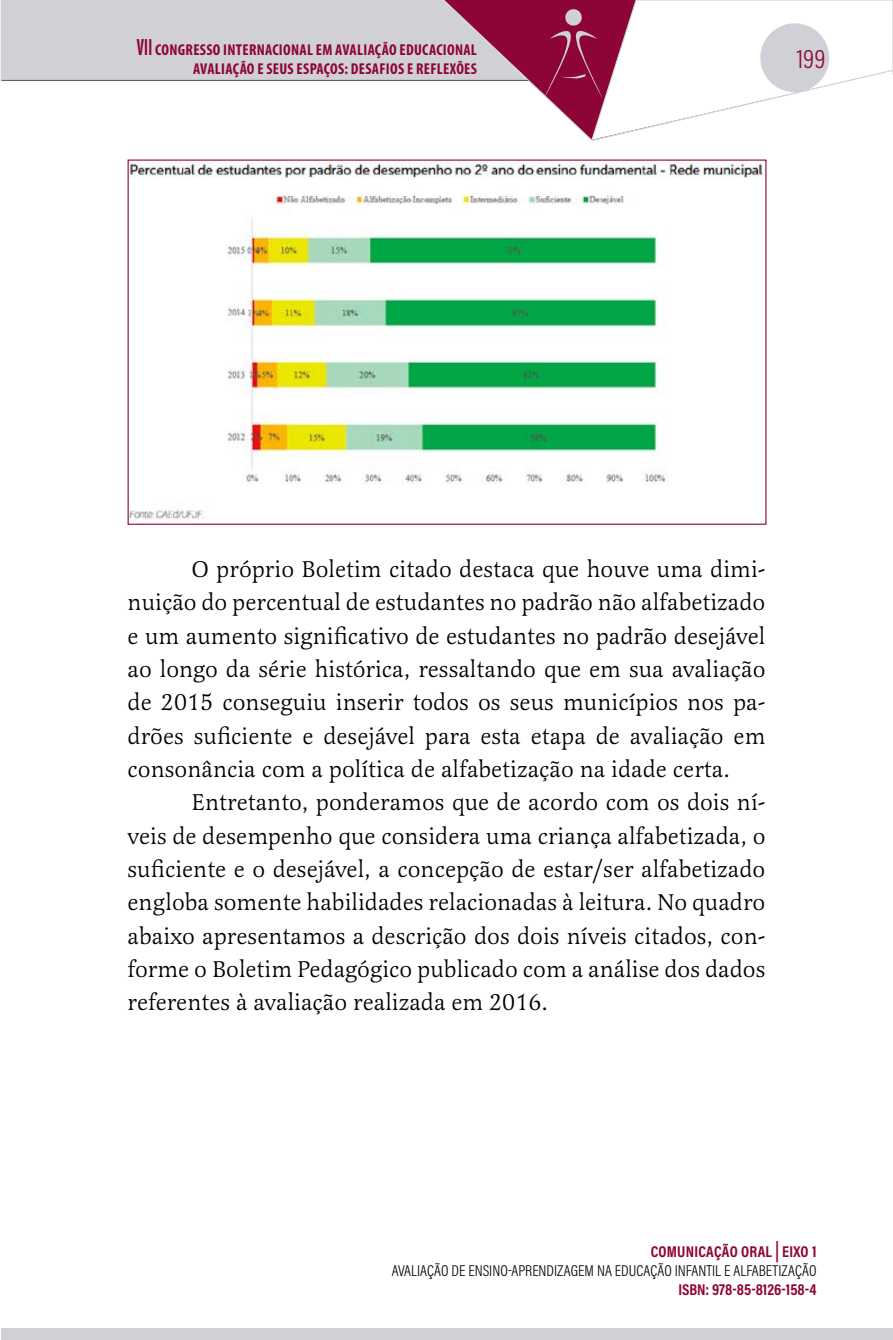
<style>
.page{position:relative;width:893px;height:1340px;background:#fff}
.page>*{position:absolute;margin:0;border:0;box-sizing:border-box;transform-origin:0 0}
.t1{font:300 27px "Acumin Pro Cond";color:#8d0536}
.t2{font:23.62px/33.3px "Latienne Pro";color:#000;text-align:justify}
.t3{font:700 condensed 15.75px/18.9px "Myriad Pro";letter-spacing:.02em;color:#8d0536;text-align:right}
.t4{font:300 15.75px/18.9px "Acumin Pro Cond";color:#000;text-align:right}
.t5{font:700 15.75px "Acumin Pro Cond";color:#8d0536}
.s1{font-size:23.62px}
.s2{font-weight:700;color:#8d0536}
.s3{font-weight:700;font-size:20.47px;color:#8d0536}
</style>
<div class="page">
<svg style="left:528px;top:0;width:365px;height:141px"></svg>
<svg style="left:1px;top:0;width:527px;height:81px;background:#cabfc9"></svg>
<div style="left:760px;top:23px;width:69px;height:69px;background:#d0d0d6;border-radius:50%"></div>
<svg style="left:545px;top:8px;width:57px;height:89px;background:#941b47"></svg>
<hr style="left:2px;top:80px;width:526px;height:1px;background:#545355">
<div style="left:2px;top:1328px;width:891px;height:11px;background:#d0d0d6"></div>
<img style="left:130px;top:161px;width:634px;height:358px">
<p class="t3" style="left:137px;top:40px;width:342px"><span class="s1">VII</span> CONGRESSO INTERNACIONAL EM AVALIAÇÃO EDUCACIONAL<br>AVALIAÇÃO E SEUS ESPAÇOS: DESAFIOS E REFLEXÕES</p>
<p class="t1" style="left:797px;top:41px;width:30px">199</p>
<p class="t2" style="left:128px;top:552px;width:639px;text-indent:64px">O próprio Boletim citado destaca que houve uma dimi&shy;nuição do percentual de estudantes no padrão não alfabetizado e um aumento significativo de estudantes no padrão desejável ao longo da série histórica, ressaltando que em sua avaliação de 2015 conseguiu inserir todos os seus municípios nos pa&shy;drões suficiente e desejável para esta etapa de avaliação em consonância com a política de alfabetização na idade certa.</p>
<p class="t2" style="left:128px;top:786px;width:639px;text-indent:64px">Entretanto, ponderamos que de acordo com os dois ní&shy;veis de desempenho que considera uma criança alfabetizada, o suficiente e o desejável, a concepção de estar/ser alfabetizado engloba somente habilidades relacionadas à leitura. No quadro abaixo apresentamos a descrição dos dois níveis citados, con&shy;forme o Boletim Pedagógico publicado com a análise dos dados referentes à avaliação realizada em 2016.</p>
<p class="t4" style="left:392px;top:1242px;width:426px"><span class="s2">COMUNICAÇÃO ORAL</span> <span class="s3">|</span> <span class="s2">EIXO 1<br></span>AVALIAÇÃO DE ENSINO-APRENDIZAGEM NA EDUCAÇÃO INFANTIL E ALFABETIZAÇÃO</p>
<p class="t5" style="left:678px;top:1279px;width:140px">ISBN: 978-85-8126-158-4</p>
</div>
